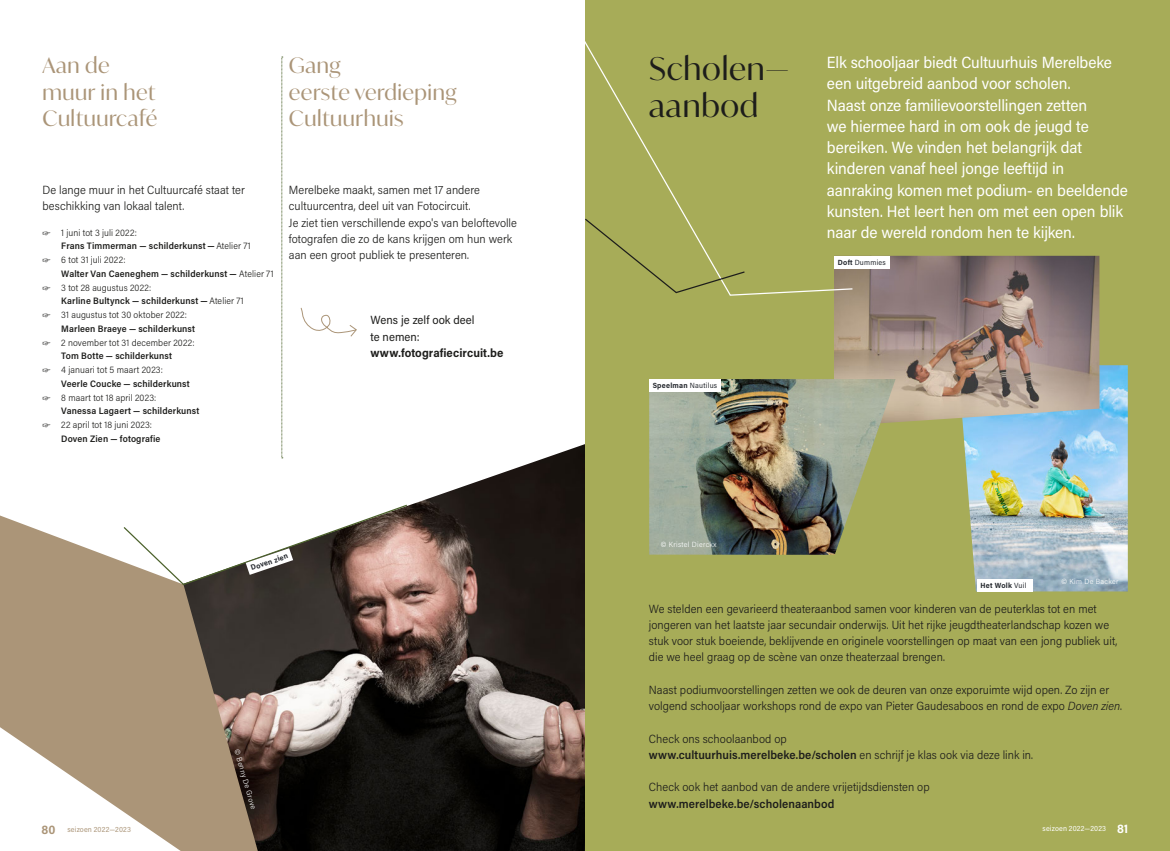
<style>
.page{position:relative;width:1170px;height:851px;background:#fff}
.page>*{position:absolute;margin:0;border:0;box-sizing:border-box;transform-origin:0 0}
.t1{font:31.25px/37.5px "Ivy Mode";letter-spacing:.025em;color:#1d1d1b}
.t2{font:21.25px/26.2px "Ivy Mode";letter-spacing:.025em;color:#ab9578}
.t3{font:16.25px/21.2px "Acumin Pro Semi Cond";letter-spacing:-.005em;color:#fff}
.t4{font:300 11.88px/16.2px "Acumin Pro Semi Cond";letter-spacing:.005em;color:#1d1d1b}
.t5{font:600 11.88px "Acumin Pro Semi Cond";letter-spacing:.005em;color:#1d1d1b}
.t6{font:11.88px/16.2px "Acumin Pro Semi Cond";letter-spacing:.005em;color:#1d1d1b}
.t7{font:700 11.88px "Acumin Pro Semi Cond";letter-spacing:.01em;color:#1d1d1b}
.t8{font:600 9.38px "Acumin Pro Semi Cond";letter-spacing:.015em;color:#1d1d1b}
.t9{font:300 9.38px "Acumin Pro Semi Cond";letter-spacing:.01em;color:#1d1d1b}
.t10{font:300 7.5px "Acumin Pro Semi Cond";letter-spacing:.04em;color:#fff}
.t11{font:700 7.5px "Acumin Pro Semi Cond";letter-spacing:.03em;color:#22262c}
.t12{font:7.5px "Acumin Pro Semi Cond";letter-spacing:.025em;color:#ab9578}
.t13{font:7.5px "Acumin Pro Semi Cond";letter-spacing:.025em;color:#fff}
.t14{font:7.5px "Acumin Pro Semi Cond";letter-spacing:.03em;color:#22262c}
.s1{font-family:"Director";font-weight:400;font-size:11.25px}
.s2{font-family:"Director";font-weight:400}
.s3{font-weight:300}
.s4{font-weight:700;font-size:12.5px}
.s5{font-weight:400}
.s6{font-weight:700}
.s7{font-style:italic}
.s8{font-weight:600}
</style>
<div class="page">
<svg style="left:281px;top:57px;width:2px;height:387px"></svg>
<svg style="left:300px;top:307px;width:57px;height:30px"></svg>
<img style="left:258px;top:444px;width:327px;height:406px">
<svg style="left:0;top:515px;width:258px;height:335px;fill:#ab9578"></svg>
<svg style="left:122px;top:503px;width:286px;height:82px"></svg>
<div style="left:585px;top:0;width:584px;height:850px;background:#a7ac58"></div>
<img style="left:963px;top:365px;width:164px;height:226px">
<img style="left:834px;top:256px;width:265px;height:170px">
<img style="left:649px;top:379px;width:246px;height:175px">
<svg style="left:585px;top:41px;width:268px;height:255px"></svg>
<svg style="left:585px;top:217px;width:161px;height:77px"></svg>
<div style="left:834px;top:256px;width:55px;height:13px;background:#fff"></div>
<div style="left:649px;top:378px;width:71px;height:13px;background:#fff"></div>
<div style="left:977px;top:579px;width:55px;height:12px;background:#fff"></div>
<h2 class="t2" style="left:43px;top:52px;width:116px">Aan de muur in het<br>Cultuurcafé</h2>
<h2 class="t2" style="left:289px;top:52px;width:169px">Gang<br>eerste verdieping<br>Cultuurhuis</h2>
<p class="t4" style="left:43px;top:181px;width:204px">De lange muur in het Cultuurcafé staat ter beschikking van lokaal talent.</p>
<p class="t9" style="left:43px;top:226px;width:96px"><span class="s1">☞</span> 1 juni tot 3 juli 2022:</p>
<p class="t8" style="left:61px;top:239px;width:191px">Frans Timmerman — schilderkunst <span class="s2">—</span> <span class="s3">Atelier 71</span></p>
<p class="t9" style="left:43px;top:253px;width:84px"><span class="s1">☞</span> 6 tot 31 juli 2022:</p>
<p class="t8" style="left:61px;top:267px;width:214px">Walter Van Caeneghem — schilderkunst <span class="s2">—</span> <span class="s3">Atelier 71</span></p>
<p class="t9" style="left:43px;top:281px;width:110px"><span class="s1">☞</span> 3 tot 28 augustus 2022:</p>
<p class="t8" style="left:61px;top:294px;width:184px">Karline Bultynck — schilderkunst <span class="s2">—</span> <span class="s3">Atelier 71</span></p>
<p class="t9" style="left:43px;top:308px;width:146px"><span class="s1">☞</span> 31 augustus tot 30 oktober 2022:</p>
<p class="t8" style="left:61px;top:322px;width:135px">Marleen Braeye — schilderkunst</p>
<p class="t9" style="left:43px;top:336px;width:153px"><span class="s1">☞</span> 2 november tot 31 december 2022:</p>
<p class="t8" style="left:61px;top:349px;width:112px">Tom Botte — schilderkunst</p>
<p class="t9" style="left:43px;top:363px;width:122px"><span class="s1">☞</span> 4 januari tot 5 maart 2023:</p>
<p class="t8" style="left:61px;top:377px;width:130px">Veerle Coucke — schilderkunst</p>
<p class="t9" style="left:43px;top:391px;width:115px"><span class="s1">☞</span> 8 maart tot 18 april 2023:</p>
<p class="t8" style="left:61px;top:404px;width:140px">Vanessa Lagaert — schilderkunst</p>
<p class="t9" style="left:43px;top:418px;width:111px"><span class="s1">☞</span> 22 april tot 18 juni 2023:</p>
<p class="t8" style="left:61px;top:432px;width:101px">Doven Zien — fotografie</p>
<p class="t4" style="left:289px;top:181px;width:229px">Merelbeke maakt, samen met 17 andere cultuurcentra, deel uit van Fotocircuit.<br>Je ziet tien verschillende expo's van beloftevolle fotografen die zo de kans krijgen om hun werk aan een groot publiek te presenteren.</p>
<p class="t6" style="left:370px;top:311px;width:106px">Wens je zelf ook deel te nemen:</p>
<p class="t7" style="left:370px;top:344px;width:134px">www.fotografiecircuit.be</p>
<p class="t11" style="left:249px;top:563px;width:40px;rotate:-19deg">D oven zien</p>
<p class="t12" style="left:41px;top:823px;width:91px"><span class="s4">80</span> seizoen 2022—2023</p>
<p class="t10" style="left:242px;top:748px;width:63px;rotate:74deg">© Benny D e G rove</p>
<h1 class="t1" style="left:649px;top:49px;width:141px">Scholen— aanbod</h1>
<p class="t3" style="left:826px;top:51px;width:302px">Elk schooljaar biedt Cultuurhuis Merelbeke een uitgebreid aanbod voor scholen.<br>Naast onze familievoorstellingen zetten<br>we hiermee hard in om ook de jeugd te bereiken. We vinden het belangrijk dat kinderen vanaf heel jonge leeftijd in aanraking komen met podium- en beeldende kunsten. Het leert hen om met een open blik naar de wereld rondom hen te kijken.</p>
<p class="t11" style="left:652px;top:380px;width:66px">Speelman <span class="s5">Nautilus</span></p>
<p class="t10" style="left:660px;top:539px;width:57px">© Kristel Dierckx</p>
<p class="t14" style="left:837px;top:257px;width:49px"><span class="s6">Doft</span> Dummies</p>
<p class="t11" style="left:980px;top:580px;width:47px">Het Wolk <span class="s5">Vuil</span></p>
<p class="t10" style="left:1061px;top:576px;width:58px">© Kim De Backer</p>
<p class="t4" style="left:648px;top:599px;width:470px">We stelden een gevarieerd theateraanbod samen voor kinderen van de peuterklas tot en met jongeren van het laatste jaar secundair onderwijs. Uit het rijke jeugdtheaterlandschap kozen we stuk voor stuk boeiende, beklijvende en originele voorstellingen op maat van een jong publiek uit, die we heel graag op de scène van onze theaterzaal brengen.</p>
<p class="t4" style="left:648px;top:681px;width:474px">Naast podiumvoorstellingen zetten we ook de deuren van onze exporuimte wijd open. Zo zijn er volgend schooljaar workshops rond de expo van Pieter Gaudesaboos en rond de expo <span class="s7">Doven zien</span>.</p>
<p class="t4" style="left:648px;top:729px;width:386px">Check ons schoolaanbod op<br><span class="s8">www.cultuurhuis.merelbeke.be/scholen</span> en schrijf je klas ook via deze link in.</p>
<p class="t4" style="left:648px;top:778px;width:282px">Check ook het aanbod van de andere vrijetijdsdiensten op</p>
<p class="t5" style="left:648px;top:795px;width:187px">www.merelbeke.be/scholenaanbod</p>
<p class="t13" style="left:1042px;top:823px;width:87px">seizoen 2022—2023 <span class="s4">81</span></p>
</div>
